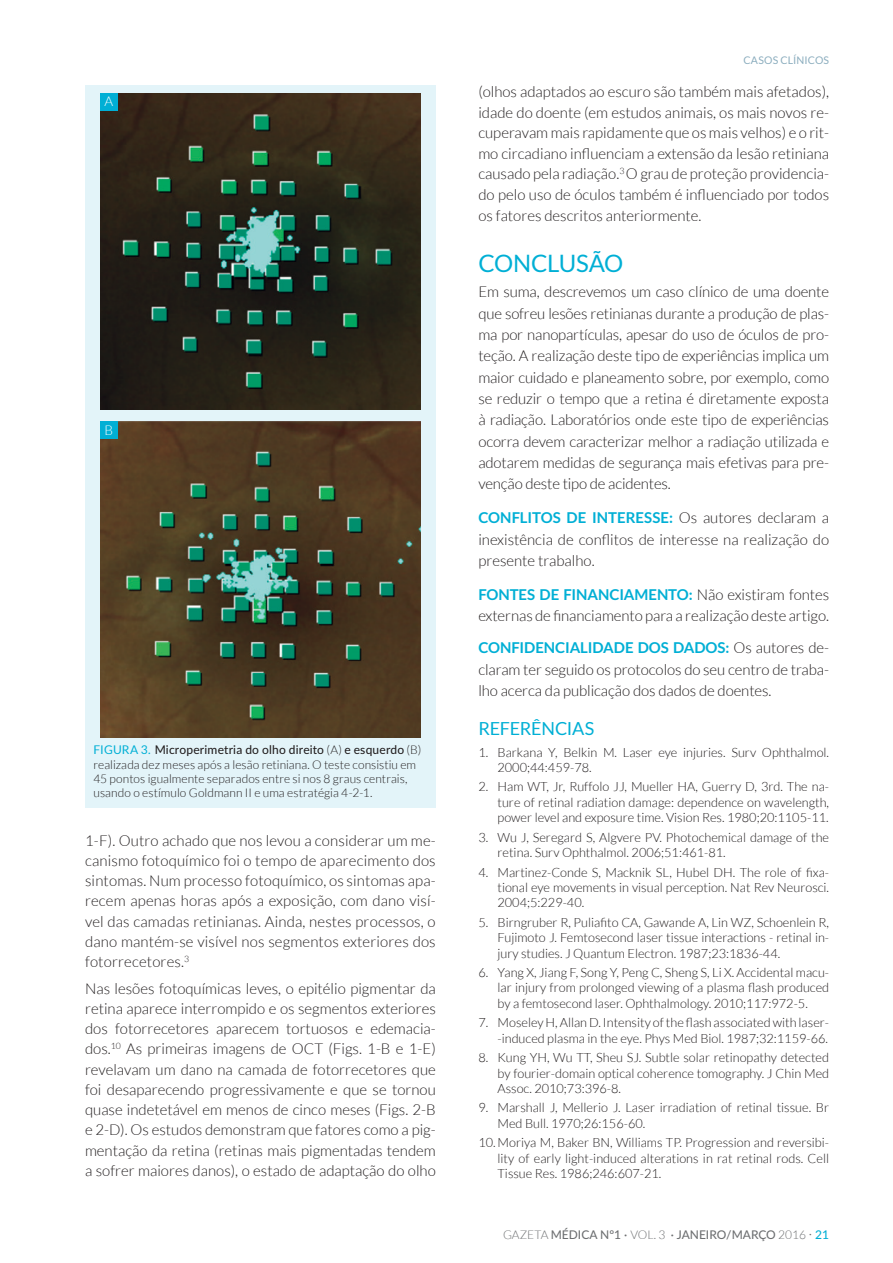
<style>
.page{position:relative;width:893px;height:1263px;background:#fff}
.page>*{position:absolute;margin:0;border:0;box-sizing:border-box;transform-origin:0 0}
.t1{font:24px "Lato";letter-spacing:-.015em;color:#00afd5}
.t2{font:18px "Lato";letter-spacing:-.015em;color:#00afd5}
.t3{font:300 15px/20.2px "Lato";color:#231f20;text-align:justify}
.t4{font:300 13.5px "Lato";color:#fff}
.t5{font:300 12.75px/15.3px "Lato";color:#231f20;text-align:justify}
.t6{font:300 12px/14.4px "Lato";letter-spacing:.005em;color:#231f20}
.t7{font:500 12px "Lato";color:#6d6f71}
.t8{font:10.5px "Lato";letter-spacing:.015em;color:#8badbe}
.s1{font-weight:400;color:#00afd5}
.s2{font-weight:500}
.s3{font-weight:700;color:#00afd5}
.s4{font-weight:300}
.s5{font-weight:300;font-size:15px}
.s6{color:#00afd5}
</style>
<div class="page">
<div style="left:85px;top:85px;width:351px;height:723px;background:#e3f4f9"></div>
<img style="left:100px;top:94px;width:320px;height:316px">
<img style="left:100px;top:422px;width:320px;height:316px">
<div style="left:100px;top:94px;width:17px;height:17px;background:#00afd5"></div>
<div style="left:100px;top:422px;width:17px;height:17px;background:#00afd5"></div>
<p class="t4" style="left:105px;top:94px;width:10px">A</p>
<p class="t4" style="left:105px;top:423px;width:10px">B</p>
<p class="t6" style="left:94px;top:743px;width:329px"><span class="s1">FIGURA 3.</span> <span class="s2">Microperimetria do olho direito</span> (A) <span class="s2">e esquerdo</span> (B) realizada dez meses após a lesão retiniana. O teste consistiu em 45 pontos igualmente separados entre si nos 8 graus centrais, usando o estímulo Goldmann II e uma estratégia 4-2-1.</p>
<p class="t3" style="left:85px;top:830px;width:352px">1-F). Outro achado que nos levou a considerar um me&shy;canismo fotoquímico foi o tempo de aparecimento dos sintomas. Num processo fotoquímico, os sintomas apa&shy;recem apenas horas após a exposição, com dano visí&shy;vel das camadas retinianas. Ainda, nestes processos, o dano mantém-se visível nos segmentos exteriores dos fotorrecetores.<sup>3</sup></p>
<p class="t3" style="left:85px;top:978px;width:352px">Nas lesões fotoquímicas leves, o epitélio pigmentar da retina aparece interrompido e os segmentos exteriores dos fotorrecetores aparecem tortuosos e edemacia&shy;dos.<sup>10</sup> As primeiras imagens de OCT (Figs. 1-B e 1-E) revelavam um dano na camada de fotorrecetores que foi desaparecendo progressivamente e que se tornou quase indetetável em menos de cinco meses (Figs. 2-B e 2-D). Os estudos demonstram que fatores como a pig&shy;mentação da retina (retinas mais pigmentadas tendem a sofrer maiores danos), o estado de adaptação do olho</p>
<p class="t8" style="left:743px;top:54px;width:87px">CASOS CLÍNICOS</p>
<p class="t3" style="left:478px;top:81px;width:352px;line-height:20.7px">(olhos adaptados ao escuro são também mais afetados), idade do doente (em estudos animais, os mais novos re&shy;cuperavam mais rapidamente que os mais velhos) e o rit&shy;mo circadiano influenciam a extensão da lesão retiniana causado pela radiação.<sup>3</sup> O grau de proteção providencia&shy;do pelo uso de óculos também é influenciado por todos os fatores descritos anteriormente.</p>
<h1 class="t1" style="left:478px;top:250px;width:147px">CONCLUSÃO</h1>
<p class="t3" style="left:478px;top:281px;width:352px;line-height:21.3px">Em suma, descrevemos um caso clínico de uma doente que sofreu lesões retinianas durante a produção de plas&shy;ma por nanopartículas, apesar do uso de óculos de pro&shy;teção. A realização deste tipo de experiências implica um maior cuidado e planeamento sobre, por exemplo, como se reduzir o tempo que a retina é diretamente exposta à radiação. Laboratórios onde este tipo de experiências ocorra devem caracterizar melhor a radiação utilizada e adotarem medidas de segurança mais efetivas para pre&shy;venção deste tipo de acidentes.</p>
<p class="t3" style="left:478px;top:507px;width:352px;line-height:21.3px"><span class="s3">CONFLITOS DE INTERESSE:</span> Os autores declaram a inexistência de conflitos de interesse na realização do presente trabalho.</p>
<p class="t3" style="left:478px;top:584px;width:352px;line-height:21.3px"><span class="s3">FONTES DE FINANCIAMENTO:</span> Não existiram fontes externas de financiamento para a realização deste artigo.</p>
<p class="t3" style="left:478px;top:637px;width:352px;line-height:21.3px"><span class="s3">CONFIDENCIALIDADE DOS DADOS:</span> Os autores de&shy;claram ter seguido os protocolos do seu centro de traba&shy;lho acerca da publicação dos dados de doentes.</p>
<p class="t2" style="left:478px;top:718px;width:117px">REFERÊNCIAS</p>
<p class="t5" style="left:497px;top:744px;width:333px;text-indent:-19px">1. Barkana Y, Belkin M. Laser eye injuries. Surv Ophthalmol.<br>2000;44:459-78.</p>
<p class="t5" style="left:497px;top:779px;width:333px;text-indent:-19px">2. Ham WT, Jr, Ruffolo JJ, Mueller HA, Guerry D, 3rd. The na&shy;ture of retinal radiation damage: dependence on wavelength, power level and exposure time. Vision Res. 1980;20:1105-11.</p>
<p class="t5" style="left:497px;top:829px;width:333px;text-indent:-19px">3. Wu J, Seregard S, Algvere PV. Photochemical damage of the retina. Surv Ophthalmol. 2006;51:461-81.</p>
<p class="t5" style="left:497px;top:864px;width:333px;text-indent:-19px">4. Martinez-Conde S, Macknik SL, Hubel DH. The role of fixa&shy;tional eye movements in visual perception. Nat Rev Neurosci.<br>2004;5:229-40.</p>
<p class="t5" style="left:497px;top:915px;width:333px;text-indent:-19px">5. Birngruber R, Puliafito CA, Gawande A, Lin WZ, Schoenlein R, Fujimoto J. Femtosecond laser tissue interactions - retinal in&shy;jury studies. J Quantum Electron. 1987;23:1836-44.</p>
<p class="t5" style="left:497px;top:965px;width:333px;text-indent:-19px">6. Yang X, Jiang F, Song Y, Peng C, Sheng S, Li X. Accidental macu&shy;lar injury from prolonged viewing of a plasma flash produced by a femtosecond laser. Ophthalmology. 2010;117:972-5.</p>
<p class="t5" style="left:478px;top:1015px;width:352px;text-align:right">7. Moseley H, Allan D. Intensity of the flash associated with laser--induced plasma in the eye. Phys Med Biol. 1987;32:1159-66.</p>
<p class="t5" style="left:497px;top:1050px;width:333px;text-indent:-19px">8. Kung YH, Wu TT, Sheu SJ. Subtle solar retinopathy detected by fourier-domain optical coherence tomography. J Chin Med Assoc. 2010;73:396-8.</p>
<p class="t5" style="left:497px;top:1100px;width:333px;text-indent:-19px">9. Marshall J, Mellerio J. Laser irradiation of retinal tissue. Br<br>Med Bull. 1970;26:156-60.</p>
<p class="t5" style="left:497px;top:1135px;width:333px;text-indent:-19px">10.Moriya M, Baker BN, Williams TP. Progression and reversibi&shy;lity of early light-induced alterations in rat retinal rods. Cell Tissue Res. 1986;246:607-21.</p>
<p class="t7" style="left:503px;top:1226px;width:328px"><span class="s4">GAZETA</span> MÉDICA Nº1 · <span class="s4">VOL. 3</span> · JANEIRO/MARÇO <span class="s4">2016</span> <span class="s5">·</span> <span class="s6">21</span></p>
</div>
